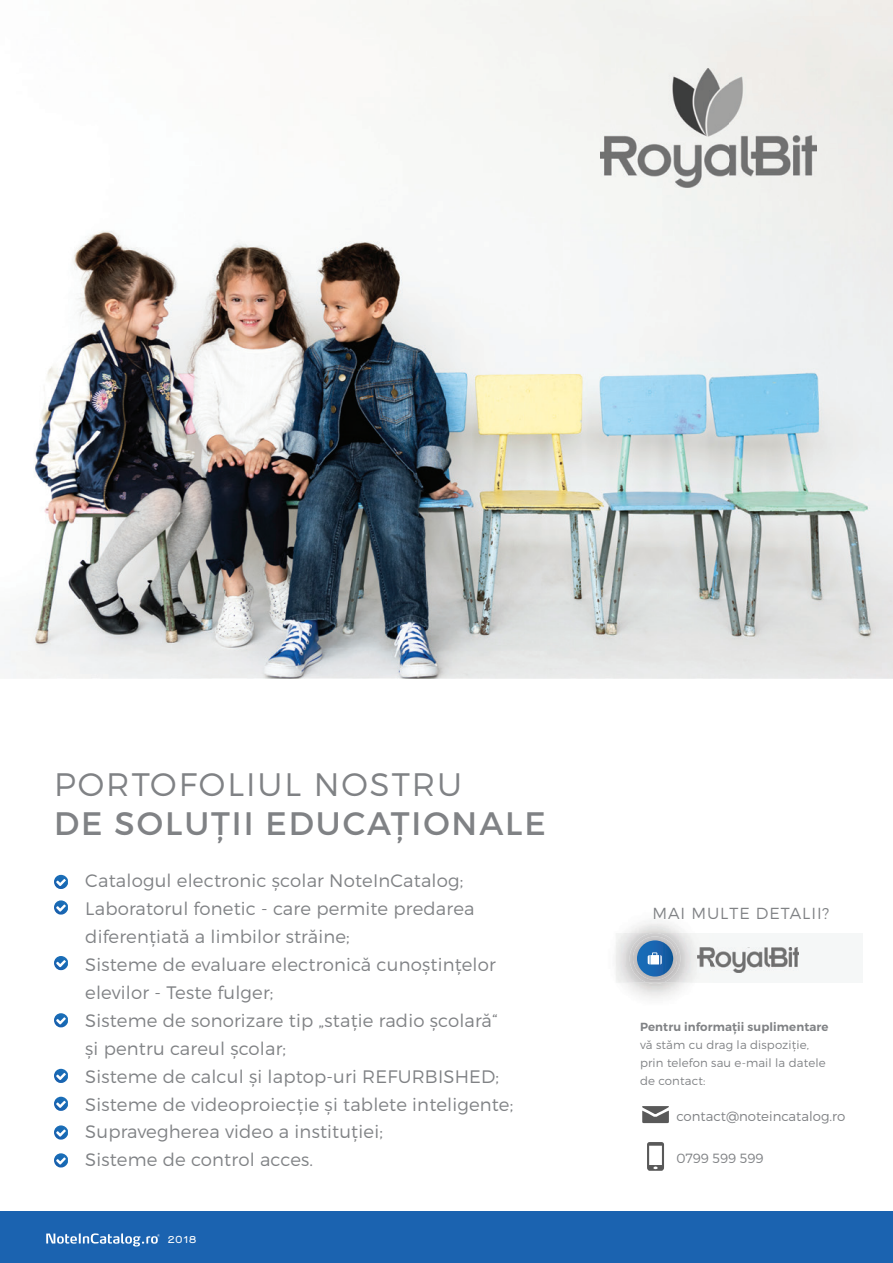
<style>
.page{position:relative;width:893px;height:1263px;background:#fff}
.page>*{position:absolute;margin:0;border:0;box-sizing:border-box;transform-origin:0 0}
.t1{font:32.55px "Montserrat";letter-spacing:.06em;color:#808285}
.t2{font:300 32.55px "Montserrat";letter-spacing:.06em;color:#808285}
.t3{font:300 18px/27.9px "Montserrat";letter-spacing:.01em;color:#808285}
.t4{font:300 16.05px "Montserrat";letter-spacing:.06em;color:#808285}
.t5{font:300 13.35px "Montserrat";color:#808285}
.t6{font:300 11.7px/18.1px "Montserrat";letter-spacing:.01em;color:#808285}
.t7{font:600 11.7px "Montserrat";letter-spacing:.01em;color:#808285}
.t8{font:900 10.65px "Walkway";color:#fff}
</style>
<div class="page">
<img style="left:54px;top:875px;width:14px;height:14px">
<img style="left:54px;top:900px;width:14px;height:14px">
<img style="left:54px;top:956px;width:14px;height:14px">
<img style="left:54px;top:1013px;width:14px;height:14px">
<img style="left:54px;top:1069px;width:14px;height:14px">
<img style="left:54px;top:1097px;width:14px;height:14px">
<img style="left:54px;top:1125px;width:14px;height:14px">
<img style="left:54px;top:1153px;width:14px;height:14px">
<div style="left:616px;top:933px;width:246px;height:49px;background:#f5f7f7"></div>
<svg style="left:647px;top:982px;width:16px;height:2px"></svg>
<img style="left:630px;top:933px;width:50px;height:49px">
<img style="left:633px;top:936px;width:44px;height:44px;border-radius:22px">
<svg style="left:637px;top:940px;width:36px;height:36px"></svg>
<svg style="left:648px;top:952px;width:14px;height:12px"></svg>
<svg style="left:647px;top:1142px;width:17px;height:29px"></svg>
<svg style="left:642px;top:1106px;width:27px;height:17px"></svg>
<div style="left:0;top:1212px;width:893px;height:51px;background:#1b63b0"></div>
<svg style="left:46px;top:1233px;width:114px;height:13px"></svg>
<img style="left:0;top:0;width:893px;height:679px">
<img style="left:600px;top:68px;width:216px;height:120px">
<img style="left:697px;top:948px;width:102px;height:24px">
<svg style="left:713px;top:948px;width:1px;height:24px"></svg>
<h1 class="t2" style="left:54px;top:764px;width:410px">PORTOFOLIUL NOSTRU</h1>
<h1 class="t1" style="left:54px;top:803px;width:493px">DE SOLUŢII EDUCAŢIONALE</h1>
<p class="t3" style="left:85px;top:867px;width:430px">Catalogul electronic școlar NoteInCatalog; Laboratorul fonetic - care permite predarea diferenţiată a limbilor străine;<br>Sisteme de evaluare electronică cunoștinţelor elevilor - Teste fulger;<br>Sisteme de sonorizare tip „staţie radio școlară“ și pentru careul școlar;<br>Sisteme de calcul și laptop-uri REFURBISHED; Sisteme de videoproiecţie și tablete inteligente; Supravegherea video a instituţiei;<br>Sisteme de control acces.</p>
<p class="t8" style="left:168px;top:1234px;width:29px">2018</p>
<p class="t4" style="left:652px;top:903px;width:178px">MAI MULTE DETALII?</p>
<p class="t7" style="left:640px;top:1019px;width:190px">Pentru informaţii suplimentare</p>
<p class="t6" style="left:640px;top:1035px;width:187px">vă stăm cu drag la dispoziţie, prin telefon sau e-mail la datele de contact:</p>
<p class="t5" style="left:676px;top:1108px;width:171px">contact@noteincatalog.ro</p>
<p class="t5" style="left:676px;top:1150px;width:89px">0799 599 599</p>
</div>
